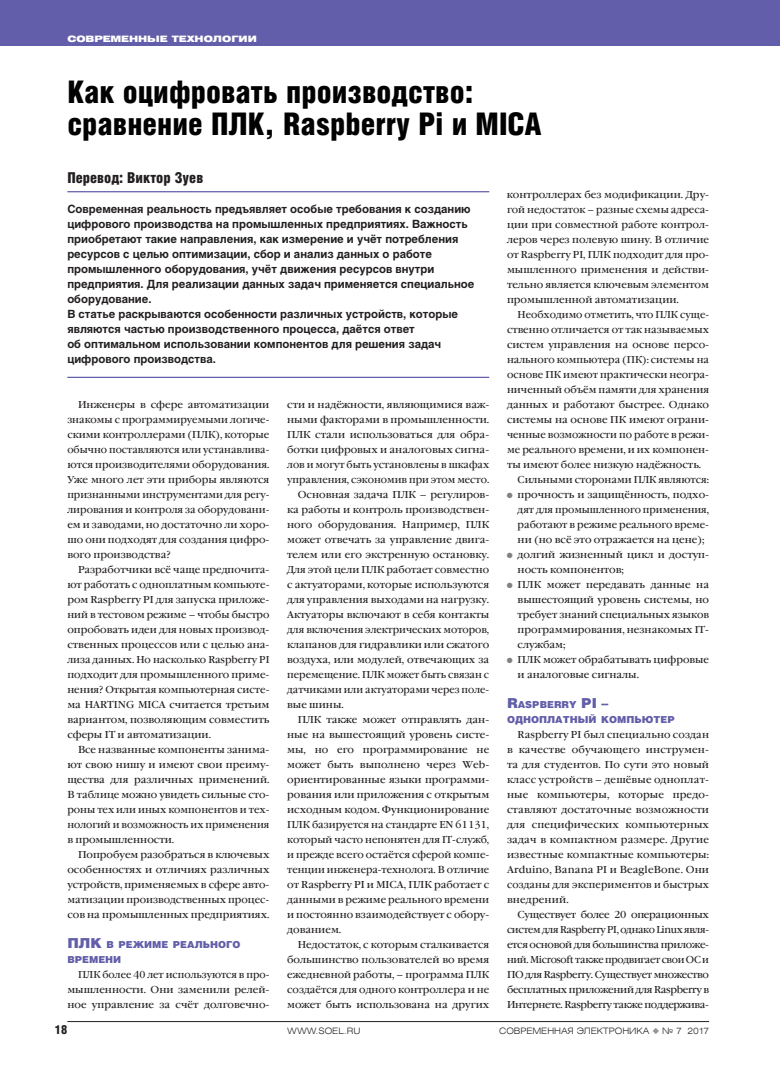
<style>
.page{position:relative;width:780px;height:1078px;background:#fff}
.page>*{position:absolute;margin:0;border:0;box-sizing:border-box;transform-origin:0 0}
.t1{font:31.25px/31.2px "Helios Cond Black C";color:#010101}
.t2{font:15px "Helios Cond Black C";color:#231f20}
.t3{font:12.5px "Helios Cond Black C";color:#231f20}
.t4{font:700 11.25px/15px "Helios C";color:#231f20}
.t5{font:10px/15px "Garamond Book C";color:#231f20;text-align:justify}
.t6{font:10px/15px "Garamond Book C";color:#231f20;text-align:justify;scale:.96 1}
.t7{font:10px "Garamond Book C";color:#231f20;scale:.95 1}
.t8{font:9.62px/15px "Helios Black C";color:#625ea9}
.t9{font:8.75px "Helios Ext Light C";color:#231f20}
.t10{font:8.75px "Helios Ext Black C";color:#fff}
.s1{font-size:13.75px}
.s2{color:#808285}
.s3{color:#939598}
</style>
<div class="page">
<div style="left:0;top:0;width:780px;height:46px;background:#625ea9"></div>
<hr style="left:67px;top:1020px;width:642px;height:1px;background:#231f20">
<hr style="left:67px;top:376px;width:422px;height:2px;background:#625ea9">
<hr style="left:67px;top:191px;width:422px;height:1px;background:#625ea9">
<p class="t10" style="left:67px;top:36px;width:191px">СОВРЕМЕННЫЕ ТЕХНОЛОГИИ</p>
<h1 class="t1" style="left:67px;top:79px;width:475px">Как оцифровать производство: сравнение ПЛК, Raspberry Pi и MICA</h1>
<h2 class="t2" style="left:67px;top:172px;width:137px">Перевод: Виктор Зуев</h2>
<p class="t4" style="left:67px;top:202px;width:408px">Современная реальность предъявляет особые требования к созданию цифрового производства на промышленных предприятиях. Важность приобретают такие направления, как измерение и учёт потребления ресурсов с целью оптимизации, сбор и анализ данных о работе промышленного оборудования, учёт движения ресурсов внутри предприятия. Для реализации данных задач применяется специальное оборудование.<br>В статье раскрываются особенности различных устройств, которые являются частью производственного процесса, даётся ответ<br>об оптимальном использовании компонентов для решения задач цифрового производства.</p>
<p class="t5" style="left:67px;top:398px;width:203px;text-indent:11px">Инженеры в сфере автоматизации знакомы с программируемыми логиче&shy;скими контроллерами (ПЛК), которые обычно поставляются или устанавлива&shy;ются производителями оборудования.<br>Уже много лет эти приборы являются признанными инструментами для регу&shy;лирования и контроля за оборудовани&shy;ем и заводами, но достаточно ли хоро&shy;шо они подходят для создания цифро&shy;вого производства?</p>
<p class="t5" style="left:67px;top:563px;width:203px;text-indent:11px">Разработчики всё чаще предпочита&shy;ют работать с одноплатным компьюте&shy;ром Raspberry PI для запуска приложе&shy;ний в тестовом режиме – чтобы быстро опробовать идеи для новых производ&shy;ственных процессов или с целью ана&shy;лиза данных. Но насколько Raspberry PI подходит для промышленного приме&shy;нения? Открытая компьютерная систе&shy;ма HARTING MICA считается третьим вариантом, позволяющим совместить сферы IT и автоматизации.</p>
<p class="t5" style="left:67px;top:743px;width:203px;text-indent:11px">Все названные компоненты занима&shy;ют свою нишу и имеют свои преиму&shy;щества для различных применений.<br>В таблице можно увидеть сильные сто&shy;роны тех или иных компонентов и тех&shy;нологий и возможность их применения в промышленности.</p>
<p class="t5" style="left:67px;top:848px;width:203px;text-indent:11px">Попробуем разобраться в ключевых особенностях и отличиях различных устройств, применяемых в сфере авто&shy;матизации производственных процес&shy;сов на промышленных предприятиях.</p>
<p class="t8" style="left:67px;top:938px;width:175px"><span class="s1">ПЛК</span> В РЕЖИМЕ РЕАЛЬНОГО<br>ВРЕМЕНИ</p>
<p class="t6" style="left:67px;top:968px;width:212px;text-indent:11px">ПЛК более 40 лет используются в про&shy;мышленности. Они заменили релей&shy;ное управление за счёт долговечно-</p>
<p class="t5" style="left:287px;top:398px;width:203px">сти и надёжности, являющимися важ-</p>
<p class="t5" style="left:287px;top:413px;width:203px">ными факторами в промышленности.</p>
<p class="t5" style="left:287px;top:428px;width:203px">ПЛК стали использоваться для обра-</p>
<p class="t5" style="left:287px;top:443px;width:203px">ботки цифровых и аналоговых сигна-</p>
<p class="t6" style="left:287px;top:458px;width:212px">лов и могут быть установлены в шкафах</p>
<p class="t6" style="left:287px;top:473px;width:212px">управления, сэкономив при этом место.</p>
<p class="t5" style="left:298px;top:488px;width:193px">Основная задача ПЛК – регулиров-</p>
<p class="t5" style="left:287px;top:503px;width:203px">ка работы и контроль производствен-</p>
<p class="t5" style="left:287px;top:518px;width:203px">ного оборудования. Например, ПЛК</p>
<p class="t5" style="left:287px;top:533px;width:203px">может отвечать за управление двига-</p>
<p class="t5" style="left:287px;top:548px;width:203px">телем или его экстренную остановку.</p>
<p class="t5" style="left:287px;top:563px;width:203px">Для этой цели ПЛК работает совместно</p>
<p class="t5" style="left:287px;top:578px;width:203px">с актуаторами, которые используются</p>
<p class="t5" style="left:287px;top:593px;width:203px">для управления выходами на нагрузку.</p>
<p class="t5" style="left:287px;top:608px;width:203px">Актуаторы включают в себя контакты</p>
<p class="t6" style="left:287px;top:623px;width:212px">для включения электрических моторов,</p>
<p class="t5" style="left:287px;top:638px;width:203px">клапанов для гидравлики или сжатого</p>
<p class="t5" style="left:287px;top:653px;width:203px">воздуха, или модулей, отвечающих за</p>
<p class="t6" style="left:287px;top:668px;width:212px">перемещение. ПЛК может быть связан с</p>
<p class="t7" style="left:287px;top:685px;width:214px">датчиками или актуаторами через поле-</p>
<p class="t5" style="left:287px;top:698px;width:58px">вые шины.</p>
<p class="t5" style="left:298px;top:713px;width:193px">ПЛК также может отправлять дан-</p>
<p class="t5" style="left:287px;top:728px;width:203px">ные на вышестоящий уровень систе-</p>
<p class="t5" style="left:287px;top:743px;width:203px">мы, но его программирование не</p>
<p class="t5" style="left:287px;top:758px;width:203px">может быть выполнено через Web-</p>
<p class="t5" style="left:287px;top:773px;width:203px">ориентированные языки программи-</p>
<p class="t5" style="left:287px;top:788px;width:203px">рования или приложения с открытым</p>
<p class="t5" style="left:287px;top:803px;width:203px">исходным кодом. Функционирование</p>
<p class="t5" style="left:287px;top:818px;width:203px">ПЛК базируется на стандарте EN 61131,</p>
<p class="t5" style="left:287px;top:833px;width:203px">который часто непонятен для IT-служб,</p>
<p class="t5" style="left:287px;top:848px;width:203px">и прежде всего остаётся сферой компе-</p>
<p class="t6" style="left:287px;top:863px;width:212px">тенции инженера-технолога. В отличие</p>
<p class="t5" style="left:287px;top:878px;width:203px">от Raspberry PI и MICA, ПЛК работает с</p>
<p class="t5" style="left:287px;top:893px;width:203px">данными в режиме реального времени</p>
<p class="t5" style="left:287px;top:908px;width:203px">и постоянно взаимодействует с обору-</p>
<p class="t5" style="left:287px;top:923px;width:56px">дованием.</p>
<p class="t5" style="left:298px;top:938px;width:193px">Недостаток, с которым сталкивается</p>
<p class="t5" style="left:287px;top:953px;width:203px">большинство пользователей во время</p>
<p class="t5" style="left:287px;top:968px;width:203px">ежедневной работы, – программа ПЛК</p>
<p class="t5" style="left:287px;top:983px;width:203px">создаётся для одного контроллера и не</p>
<p class="t5" style="left:287px;top:998px;width:203px">может быть использована на других</p>
<p class="t5" style="left:507px;top:188px;width:203px">контроллерах без модификации. Дру&shy;гой недостаток – разные схемы адреса&shy;ции при совместной работе контрол&shy;леров через полевую шину. В отличие от Raspberry PI, ПЛК подходит для про&shy;мышленного применения и действи&shy;тельно является ключевым элементом промышленной автоматизации.</p>
<p class="t6" style="left:517px;top:308px;width:201px">Необходимо отметить, что ПЛК суще-</p>
<p class="t5" style="left:507px;top:323px;width:203px">ственно отличается от так называемых</p>
<p class="t5" style="left:507px;top:338px;width:203px">систем управления на основе персо-</p>
<p class="t6" style="left:507px;top:353px;width:212px">нального компьютера (ПК): системы на</p>
<p class="t5" style="left:507px;top:368px;width:203px">основе ПК имеют практически неогра-</p>
<p class="t5" style="left:507px;top:383px;width:203px">ниченный объём памяти для хранения</p>
<p class="t5" style="left:507px;top:398px;width:203px">данных и работают быстрее. Однако</p>
<p class="t5" style="left:507px;top:413px;width:203px">системы на основе ПК имеют ограни-</p>
<p class="t6" style="left:507px;top:428px;width:212px">ченные возможности по работе в режи-</p>
<p class="t5" style="left:507px;top:443px;width:203px">ме реального времени, и их компонен-</p>
<p class="t5" style="left:507px;top:458px;width:196px">ты имеют более низкую надёжность.</p>
<p class="t5" style="left:517px;top:473px;width:193px">Сильными сторонами ПЛК являются:</p>
<p class="t5" style="left:517px;top:488px;width:193px;text-indent:-11px"><span class="s2">●</span> прочность и защищённость, подхо&shy;дят для промышленного применения, работают в режиме реального време&shy;ни (но всё это отражается на цене);</p>
<p class="t5" style="left:517px;top:548px;width:193px;text-indent:-11px"><span class="s2">●</span> долгий жизненный цикл и доступ&shy;ность компонентов;</p>
<p class="t5" style="left:517px;top:578px;width:193px;text-indent:-11px"><span class="s2">●</span> ПЛК может передавать данные на вышестоящий уровень системы, но требует знаний специальных языков программирования, незнакомых IT&shy;службам;</p>
<p class="t5" style="left:517px;top:653px;width:193px;text-indent:-11px"><span class="s2">●</span> ПЛК может обрабатывать цифровые и аналоговые сигналы.</p>
<p class="t8" style="left:507px;top:698px;width:169px"><span class="s1">R</span>ASPBERRY <span class="s1">PI –<br></span>ОДНОПЛАТНЫЙ КОМПЬЮТЕР</p>
<p class="t5" style="left:507px;top:728px;width:203px;text-indent:11px">Raspberry PI был специально создан в качестве обучающего инструмен&shy;та для студентов. По сути это новый класс устройств – дешёвые одноплат&shy;ные компьютеры, которые предо&shy;ставляют достаточные возможности для специфических компьютерных задач в компактном размере. Другие известные компактные компьютеры:<br>Arduino, Banana PI и BeagleBone. Они созданы для экспериментов и быстрых внедрений.</p>
<p class="t5" style="left:507px;top:908px;width:203px;text-indent:11px">Существует более 20 операционных систем для Raspberry PI, однако Linux явля&shy;ется основой для большинства приложе&shy;ний. Microsoft также продвигает свои ОС и ПО для Raspberry. Существует множество бесплатных приложений для Raspberry в Интернете. Raspberry также поддержива-</p>
<p class="t3" style="left:55px;top:1024px;width:14px">18</p>
<p class="t9" style="left:287px;top:1027px;width:75px">WWW.SOEL.RU</p>
<p class="t9" style="left:499px;top:1027px;width:211px">СОВРЕМЕННАЯ ЭЛЕКТРОНИКА <span class="s3">◆</span> № 7 2017</p>
</div>
